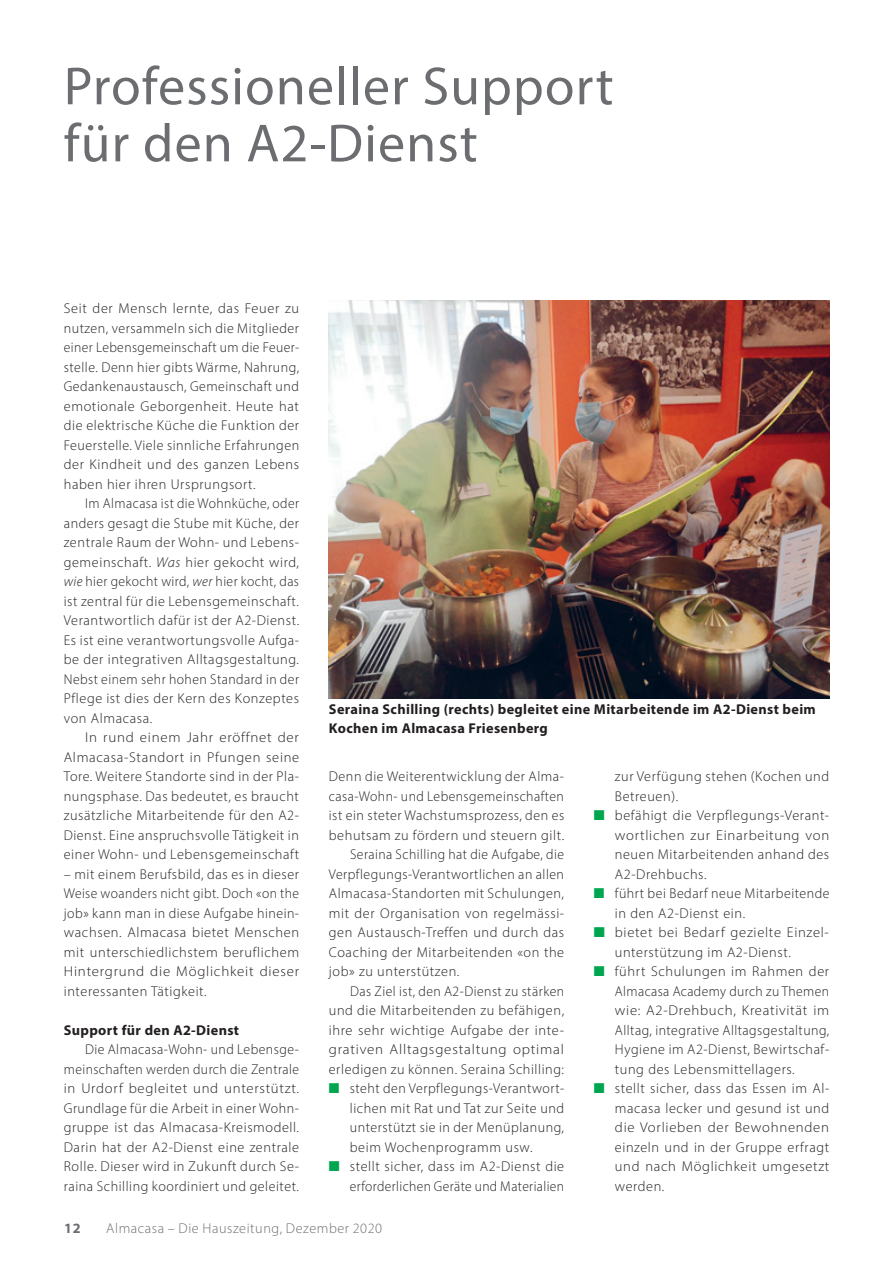
<style>
.page{position:relative;width:893px;height:1263px;background:#fff}
.page>*{position:absolute;margin:0;border:0;box-sizing:border-box;transform-origin:0 0}
.t1{font:54px/57px "Myriad Pro";letter-spacing:.02em;color:#6c6d70}
.t2{font:300 14.25px/19.5px "Myriad Pro";letter-spacing:.04em;color:#231f20;text-align:justify}
.t3{font:300 14.25px/19.5px "Myriad Pro";letter-spacing:.04em;color:#231f20;text-align:justify;scale:.96 1}
.t4{font:300 14.25px/19.5px "Myriad Pro";letter-spacing:.04em;color:#231f20;text-align:justify;scale:1.05 1}
.t5{font:700 14.25px/19.5px "Myriad Pro";letter-spacing:.025em;color:#231f20}
.t6{font:300 14.25px "Myriad Pro";letter-spacing:.04em;color:#6c6d70}
.t7{font:700 14.25px "Myriad Pro";color:#6c6d70}
.s1{font-style:italic}
.s2{color:#00a54f}
</style>
<div class="page">
<img style="left:329px;top:301px;width:500px;height:397px">
<h1 class="t1" style="left:64px;top:57px;width:551px">Professioneller Support für den A2-Dienst</h1>
<p class="t2" style="left:64px;top:298px;width:237px">Seit der Mensch lernte, das Feuer zu nutzen, versammeln sich die Mitglieder einer Lebensgemeinschaft um die Feuer&shy;stelle. Denn hier gibts Wärme, Nahrung, Gedankenaustausch, Gemeinschaft und emotionale Geborgenheit. Heute hat die elektrische Küche die Funktion der Feuerstelle. Viele sinnliche Erfahrungen der Kindheit und des ganzen Lebens haben hier ihren Ursprungsort.</p>
<p class="t3" style="left:64px;top:493px;width:247px;text-indent:21px">Im Almacasa ist die Wohnküche, oder anders gesagt die Stube mit Küche, der zentrale Raum der Wohn- und Lebens&shy;gemeinschaft. <span class="s1">Was</span> hier gekocht wird, <span class="s1">wie</span> hier gekocht wird, <span class="s1">wer</span> hier kocht, das ist zentral für die Lebensgemeinschaft.<br>Verantwortlich dafür ist der A2-Dienst.<br>Es ist eine verantwortungsvolle Aufga&shy;be der integrativen Alltagsgestaltung.<br>Nebst einem sehr hohen Standard in der Pflege ist dies der Kern des Konzeptes von Almacasa.</p>
<p class="t4" style="left:64px;top:727px;width:226px;text-indent:21px">In rund einem Jahr eröffnet der Almacasa-Standort in Pfungen seine Tore. Weitere Standorte sind in der Pla&shy;nungsphase. Das bedeutet, es braucht zusätzliche Mitarbeitende für den A2- Dienst. Eine anspruchsvolle Tätigkeit in einer Wohn- und Lebensgemeinschaft</p>
<p class="t2" style="left:64px;top:864px;width:237px">– mit einem Berufsbild, das es in dieser Weise woanders nicht gibt. Doch «on the job» kann man in diese Aufgabe hinein&shy;wachsen. Almacasa bietet Menschen mit unterschiedlichstem beruflichem Hintergrund die Möglichkeit dieser interessanten Tätigkeit.</p>
<p class="t5" style="left:64px;top:1019px;width:177px">Support für den A2-Dienst</p>
<p class="t2" style="left:64px;top:1039px;width:237px;text-indent:21px">Die Almacasa-Wohn- und Lebensge&shy;meinschaften werden durch die Zentrale in Urdorf begleitet und unterstützt.<br>Grundlage für die Arbeit in einer Wohn&shy;gruppe ist das Almacasa-Kreismodell.<br>Darin hat der A2-Dienst eine zentrale Rolle. Dieser wird in Zukunft durch Se&shy;raina Schilling koordiniert und geleitet.</p>
<p class="t5" style="left:329px;top:699px;width:489px">Seraina Schilling (rechts) begleitet eine Mitarbeitende im A2-Dienst beim<br>Kochen im Almacasa Friesenberg</p>
<p class="t2" style="left:329px;top:766px;width:237px">Denn die Weiterentwicklung der Alma-</p>
<p class="t3" style="left:329px;top:786px;width:246px">casa-Wohn- und Lebensgemeinschaften</p>
<p class="t2" style="left:329px;top:805px;width:237px">ist ein steter Wachstumsprozess, den es</p>
<p class="t2" style="left:329px;top:825px;width:237px">behutsam zu fördern und steuern gilt.</p>
<p class="t3" style="left:350px;top:844px;width:224px">Seraina Schilling hat die Aufgabe, die</p>
<p class="t2" style="left:329px;top:864px;width:237px">Verpflegungs-Verantwortlichen an allen</p>
<p class="t2" style="left:329px;top:883px;width:237px">Almacasa-Standorten mit Schulungen,</p>
<p class="t2" style="left:329px;top:903px;width:237px">mit der Organisation von regelmässi-</p>
<p class="t2" style="left:329px;top:922px;width:237px">gen Austausch-Treffen und durch das</p>
<p class="t2" style="left:329px;top:942px;width:237px">Coaching der Mitarbeitenden «on the</p>
<p class="t2" style="left:329px;top:961px;width:132px">job» zu unterstützen.</p>
<p class="t3" style="left:350px;top:981px;width:225px">Das Ziel ist, den A2-Dienst zu stärken</p>
<p class="t2" style="left:329px;top:1000px;width:237px">und die Mitarbeitenden zu befähigen,</p>
<p class="t2" style="left:329px;top:1020px;width:237px">ihre sehr wichtige Aufgabe der inte-</p>
<p class="t4" style="left:329px;top:1039px;width:225px">grativen Alltagsgestaltung optimal</p>
<p class="t2" style="left:329px;top:1059px;width:237px">erledigen zu können. Seraina Schilling:</p>
<p class="t2" style="left:350px;top:1078px;width:216px;text-indent:-21px"><span class="s2">■</span> steht den Verpflegungs-Verantwort&shy;lichen mit Rat und Tat zur Seite und unterstützt sie in der Menüplanung, beim Wochenprogramm usw.</p>
<p class="t2" style="left:329px;top:1156px;width:237px;text-align:right"><span class="s2">■</span> stellt sicher, dass im A2-Dienst die erforderlichen Geräte und Materialien</p>
<p class="t2" style="left:615px;top:766px;width:216px">zur Verfügung stehen (Kochen und<br>Betreuen).</p>
<p class="t2" style="left:615px;top:805px;width:216px;text-indent:-21px"><span class="s2">■</span> befähigt die Verpflegungs-Verant&shy;wortlichen zur Einarbeitung von neuen Mitarbeitenden anhand des A2-Drehbuchs.</p>
<p class="t2" style="left:615px;top:883px;width:216px;text-indent:-21px"><span class="s2">■</span> führt bei Bedarf neue Mitarbeitende in den A2-Dienst ein.</p>
<p class="t2" style="left:615px;top:922px;width:216px;text-indent:-21px"><span class="s2">■</span> bietet bei Bedarf gezielte Einzel&shy;unterstützung im A2-Dienst.</p>
<p class="t2" style="left:615px;top:961px;width:216px;text-indent:-21px"><span class="s2">■</span> führt Schulungen im Rahmen der Almacasa Academy durch zu Themen wie: A2-Drehbuch, Kreativität im Alltag, integrative Alltagsgestaltung, Hygiene im A2-Dienst, Bewirtschaf&shy;tung des Lebensmittellagers.</p>
<p class="t2" style="left:615px;top:1078px;width:216px;text-indent:-21px"><span class="s2">■</span> stellt sicher, dass das Essen im Al&shy;macasa lecker und gesund ist und die Vorlieben der Bewohnenden einzeln und in der Gruppe erfragt und nach Möglichkeit umgesetzt werden.</p>
<p class="t7" style="left:64px;top:1219px;width:18px">12</p>
<p class="t6" style="left:106px;top:1220px;width:278px">Almacasa – Die Hauszeitung, Dezember 2020</p>
</div>
